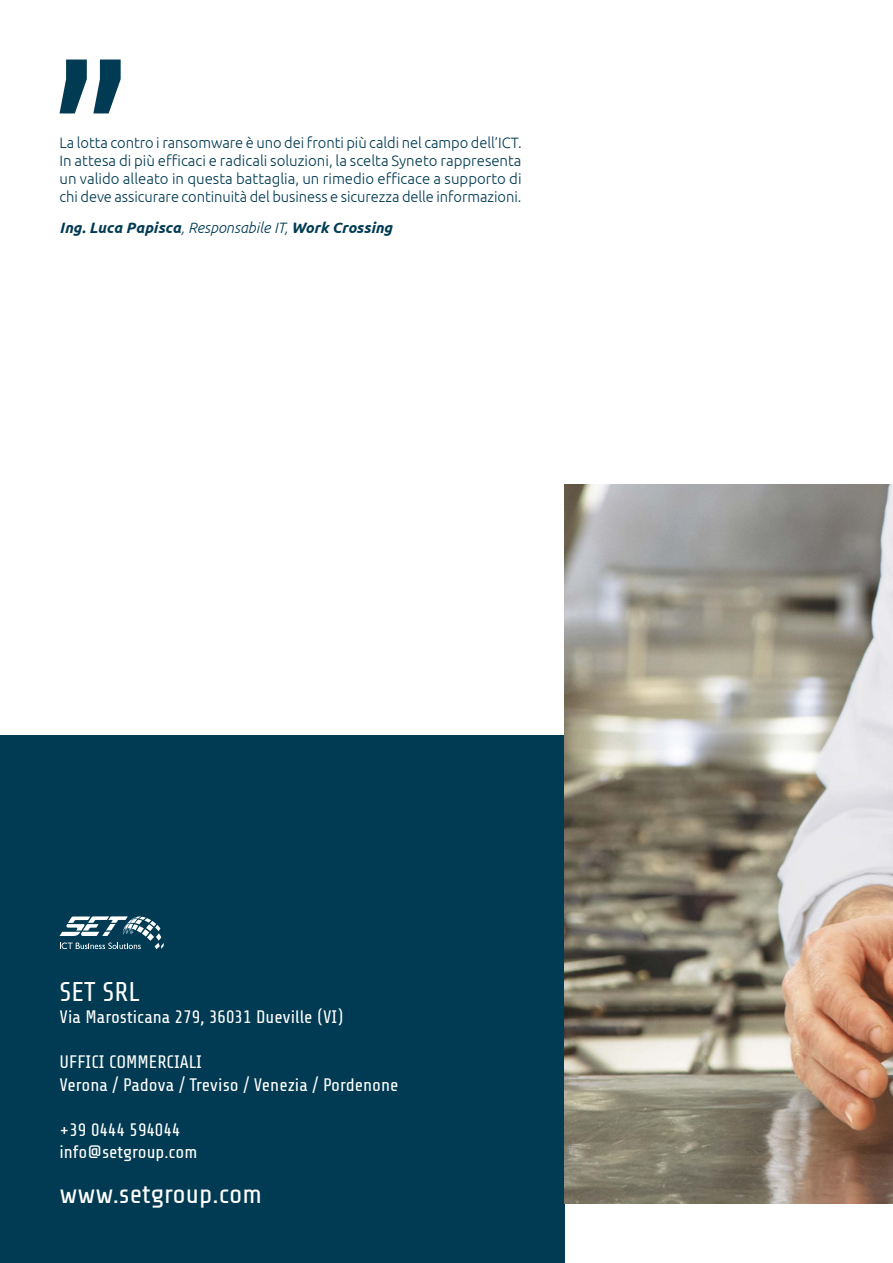
<style>
.page{position:relative;width:893px;height:1263px;background:#fff}
.page>*{position:absolute;margin:0;border:0;box-sizing:border-box;transform-origin:0 0}
.t1{font:27px "Share Tech";color:#fff}
.t2{font:18px "Share Tech";color:#fff}
.t3{font:300 15px/18px "Ubuntu";letter-spacing:-.005em;color:#003b53;text-align:justify}
.t4{font:italic 700 15px "Ubuntu";color:#003b53}
.s1{font-weight:300}
</style>
<div class="page">
<div style="left:0;top:736px;width:564px;height:527px;background:#003b53"></div>
<svg style="left:60px;top:916px;width:104px;height:33px"></svg>
<svg style="left:60px;top:60px;width:61px;height:53px"></svg>
<img style="left:564px;top:485px;width:329px;height:718px">
<p class="t3" style="left:60px;top:133px;width:464px">La lotta contro i ransomware è uno dei fronti più caldi nel campo dell’ICT.<br>In attesa di più efficaci e radicali soluzioni, la scelta Syneto rappresenta un valido alleato in questa battaglia, un rimedio efficace a supporto di chi deve assicurare continuità del business e sicurezza delle informazioni.</p>
<p class="t4" style="left:60px;top:219px;width:334px">Ing. Luca Papisca<span class="s1">, Responsabile IT,</span> Work Crossing</p>
<p class="t1" style="left:60px;top:978px;width:82px">SET SRL</p>
<p class="t2" style="left:60px;top:1008px;width:285px">Via Marosticana 279, 36031 Dueville (VI)</p>
<p class="t2" style="left:60px;top:1053px;width:144px">UFFICI COMMERCIALI</p>
<p class="t2" style="left:60px;top:1075px;width:341px">Verona / Padova / Treviso / Venezia / Pordenone</p>
<p class="t2" style="left:60px;top:1120px;width:122px">+39 0444 594044</p>
<p class="t2" style="left:60px;top:1143px;width:139px">info@setgroup.com</p>
<p class="t1" style="left:60px;top:1180px;width:204px">www.setgroup.com</p>
</div>
